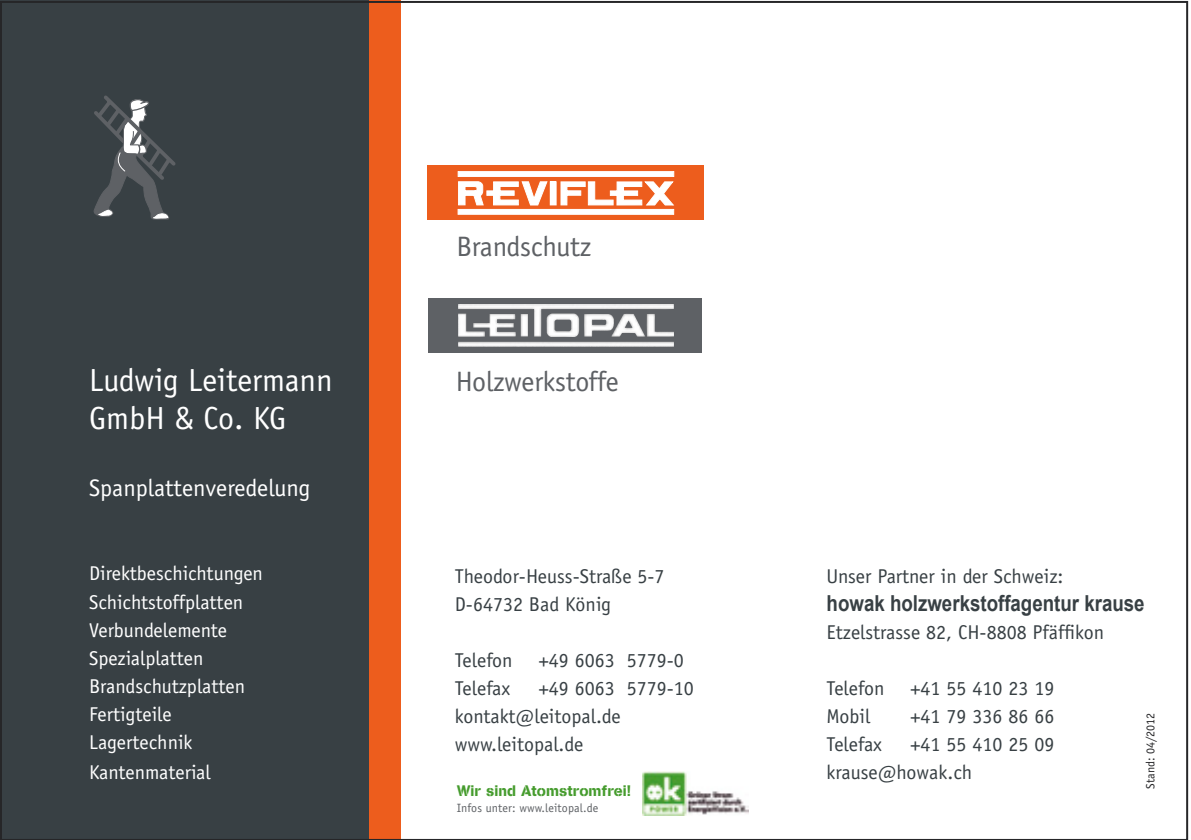
<style>
.page{position:relative;width:1191px;height:840px;background:#fff}
.page>*{position:absolute;margin:0;border:0;box-sizing:border-box;transform-origin:0 0}
.t1{font:32px "Officina Sans";color:#fff}
.t2{font:28px "Officina Sans";letter-spacing:-.01em;color:#5e6165}
.t3{font:24px "Officina Sans";color:#fff}
.t4{font:700 22px "Arial";color:#384044;scale:.85 1}
.t5{font:20px "Officina Sans";color:#384044}
.t6{font:20px "Officina Sans";color:#fff}
.t7{font:16px "Cargo D";color:#469c2e}
.t8{font:12px "Officina Sans";letter-spacing:.01em;color:#5e6165}
.t9{font:12px "Officina Sans";color:#262628}
</style>
<div class="page">
<div style="left:427px;top:165px;width:276px;height:55px;background:#ed5d1d"></div>
<div style="left:550px;top:182px;width:6px;height:23px;background:#fff"></div>
<div style="left:458px;top:171px;width:216px;height:5px;background:#fff"></div>
<div style="left:458px;top:171px;width:216px;height:5px;border:1px solid #fff"></div>
<svg style="left:458px;top:181px;width:89px;height:34px"></svg>
<div style="left:458px;top:209px;width:215px;height:5px;background:#fff"></div>
<svg style="left:561px;top:181px;width:113px;height:24px"></svg>
<svg style="left:428px;top:298px;width:274px;height:55px;background:#707376"></svg>
<img style="left:458px;top:304px;width:216px;height:33px">
<div style="left:0;top:0;width:391px;height:839px;background:#384044"></div>
<div style="left:370px;top:0;width:31px;height:839px;background:#ed5d1d"></div>
<svg style="left:93px;top:95px;width:83px;height:124px"></svg>
<img style="left:642px;top:771px;width:106px;height:44px">
<p class="t1" style="left:89px;top:361px;width:245px">Ludwig Leitermann</p>
<p class="t1" style="left:89px;top:399px;width:199px">GmbH &amp; Co. KG</p>
<p class="t3" style="left:89px;top:474px;width:223px">Spanplattenveredelung</p>
<p class="t6" style="left:89px;top:561px;width:175px">Direktbeschichtungen</p>
<p class="t6" style="left:89px;top:589px;width:156px">Schichtstoffplatten</p>
<p class="t6" style="left:89px;top:617px;width:139px">Verbundelemente</p>
<p class="t6" style="left:89px;top:645px;width:116px">Spezialplatten</p>
<p class="t6" style="left:89px;top:673px;width:158px">Brandschutzplatten</p>
<p class="t6" style="left:89px;top:701px;width:84px">Fertigteile</p>
<p class="t6" style="left:89px;top:729px;width:105px">Lagertechnik</p>
<p class="t6" style="left:89px;top:759px;width:123px">Kantenmaterial</p>
<p class="t2" style="left:456px;top:230px;width:136px">Brandschutz</p>
<p class="t2" style="left:456px;top:365px;width:164px">Holzwerkstoffe</p>
<p class="t5" style="left:455px;top:564px;width:211px">Theodor-Heuss-Straße 5-7</p>
<p class="t5" style="left:455px;top:592px;width:158px">D-64732 Bad König</p>
<p class="t5" style="left:455px;top:648px;width:59px">Telefon</p>
<p class="t5" style="left:539px;top:648px;width:146px">+49 6063 5779-0</p>
<p class="t5" style="left:455px;top:676px;width:57px">Telefax</p>
<p class="t5" style="left:539px;top:676px;width:156px">+49 6063 5779-10</p>
<p class="t5" style="left:455px;top:704px;width:167px">kontakt@leitopal.de</p>
<p class="t5" style="left:455px;top:732px;width:130px">www.leitopal.de</p>
<p class="t7" style="left:457px;top:780px;width:176px">Wir sind Atomstromfrei!</p>
<p class="t8" style="left:457px;top:800px;width:143px">Infos unter: www.leitopal.de</p>
<p class="t5" style="left:826px;top:564px;width:238px">Unser Partner in der Schweiz:</p>
<p class="t4" style="left:826px;top:590px;width:376px">howak holzwerkstoffagentur krause</p>
<p class="t5" style="left:826px;top:620px;width:279px">Etzelstrasse 82, CH-8808 Pfäffikon</p>
<p class="t5" style="left:826px;top:676px;width:59px">Telefon</p>
<p class="t5" style="left:910px;top:676px;width:145px">+41 55 410 23 19</p>
<p class="t5" style="left:826px;top:704px;width:45px">Mobil</p>
<p class="t5" style="left:910px;top:704px;width:145px">+41 79 336 86 66</p>
<p class="t5" style="left:826px;top:732px;width:57px">Telefax</p>
<p class="t5" style="left:910px;top:732px;width:145px">+41 55 410 25 09</p>
<p class="t5" style="left:826px;top:760px;width:147px">krause@howak.ch</p>
<p class="t9" style="left:1143px;top:788px;width:77px;rotate:-90deg">Stand: 04/2012</p>
</div>
